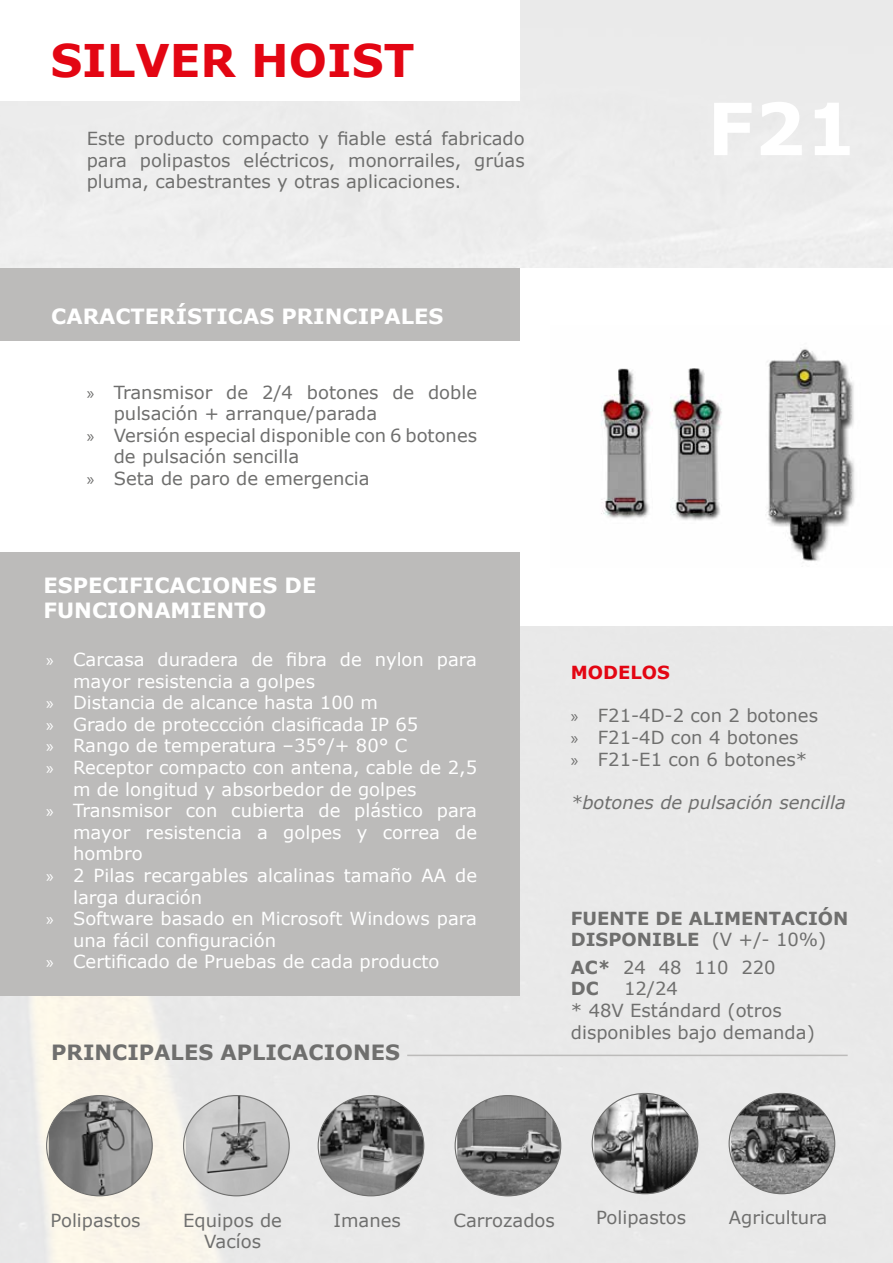
<style>
.page{position:relative;width:893px;height:1263px;background:#fff}
.page>*{position:absolute;margin:0;border:0;box-sizing:border-box;transform-origin:0 0}
.t1{font:700 72px "Verdana";color:#fff}
.t2{font:700 45px "Verdana";color:#e30613}
.t3{font:700 21px/25.2px "Verdana";color:#fff}
.t4{font:700 21px "Verdana";color:#6f6f6e}
.t5{font:18px/21.6px "Verdana";color:#6f6f6e}
.t6{font:18px "Verdana";color:#fff}
.t7{font:700 18px/21.6px "Verdana";color:#6f6f6e}
.t8{font:italic 18px "Verdana";color:#6f6f6e}
.t9{font:700 18px "Verdana";color:#e30613}
.s1{font-family:"Myriad Pro"}
.s2{font-weight:400}
.s3{font-weight:700}
</style>
<div class="page">
<div style="left:0;top:268px;width:519px;height:73px;background:#bcbbba"></div>
<img style="left:49px;top:1095px;width:103px;height:101px">
<img style="left:186px;top:1095px;width:103px;height:101px">
<img style="left:320px;top:1095px;width:104px;height:101px">
<img style="left:457px;top:1095px;width:104px;height:101px">
<img style="left:594px;top:1093px;width:104px;height:101px">
<img style="left:731px;top:1093px;width:104px;height:101px">
<hr style="left:407px;top:1054px;width:441px;height:2px;background:#bcbbba">
<div style="left:0;top:552px;width:519px;height:443px;background:#bcbbba"></div>
<img style="left:601px;top:348px;width:254px;height:215px">
<h2 class="t2" style="left:50px;top:29px;width:366px">SILVER HOIST</h2>
<p class="t5" style="left:87px;top:127px;width:439px">Este producto compacto y fiable está fabricado para polipastos eléctricos, monorrailes, grúas</p>
<p class="t5" style="left:87px;top:171px;width:376px">pluma, cabestrantes y otras aplicaciones.</p>
<p class="t3" style="left:51px;top:303px;width:394px">CARACTERÍSTICAS PRINCIPALES</p>
<p class="t5" style="left:87px;top:381px;width:392px"><span class="s1">»</span> Transmisor de 2/4 botones de doble</p>
<p class="t5" style="left:114px;top:403px;width:265px">pulsación + arranque/parada</p>
<p class="t5" style="left:87px;top:424px;width:392px"><span class="s1">»</span> Versión especial disponible con 6 botones</p>
<p class="t5" style="left:114px;top:446px;width:187px">de pulsación sencilla</p>
<p class="t5" style="left:87px;top:467px;width:284px"><span class="s1">»</span> Seta de paro de emergencia</p>
<p class="t3" style="left:44px;top:572px;width:274px">ESPECIFICACIONES DE<br>FUNCIONAMIENTO</p>
<p class="t6" style="left:46px;top:647px;width:433px"><span class="s1">»</span> Carcasa duradera de fibra de nylon para</p>
<p class="t6" style="left:73px;top:669px;width:243px">mayor resistencia a golpes</p>
<p class="t6" style="left:46px;top:690px;width:334px"><span class="s1">»</span> Distancia de alcance hasta 100 m</p>
<p class="t6" style="left:46px;top:712px;width:374px"><span class="s1">»</span> Grado de proteccción clasificada IP 65</p>
<p class="t6" style="left:46px;top:733px;width:363px"><span class="s1">»</span> Rango de temperatura –35°/+ 80° C</p>
<p class="t6" style="left:46px;top:755px;width:433px"><span class="s1">»</span> Receptor compacto con antena, cable de 2,5</p>
<p class="t6" style="left:73px;top:777px;width:345px">m de longitud y absorbedor de golpes</p>
<p class="t6" style="left:46px;top:798px;width:432px"><span class="s1">»</span> Transmisor con cubierta de plástico para</p>
<p class="t6" style="left:73px;top:820px;width:405px">mayor resistencia a golpes y correa de</p>
<p class="t6" style="left:73px;top:841px;width:71px">hombro</p>
<p class="t6" style="left:46px;top:863px;width:432px"><span class="s1">»</span> 2 Pilas recargables alcalinas tamaño AA de</p>
<p class="t6" style="left:73px;top:885px;width:131px">larga duración</p>
<p class="t6" style="left:46px;top:906px;width:433px"><span class="s1">»</span> Software basado en Microsoft Windows para</p>
<p class="t6" style="left:73px;top:928px;width:205px">una fácil configuración</p>
<p class="t6" style="left:46px;top:949px;width:395px"><span class="s1">»</span> Certificado de Pruebas de cada producto</p>
<p class="t4" style="left:51px;top:1037px;width:350px">PRINCIPALES APLICACIONES</p>
<h1 class="t1" style="left:707px;top:78px;width:151px">F21</h1>
<p class="t9" style="left:571px;top:660px;width:101px">MODELOS</p>
<p class="t5" style="left:571px;top:705px;width:249px"><span class="s1">»</span> F21-4D-2 con 2 botones <span class="s1">»</span> F21-4D con 4 botones<br><span class="s1">»</span> F21-E1 con 6 botones*</p>
<p class="t8" style="left:571px;top:790px;width:276px">*botones de pulsación sencilla</p>
<p class="t7" style="left:571px;top:907px;width:279px">FUENTE DE ALIMENTACIÓN<br>DISPONIBLE <span class="s2">(V +/- 10%)</span></p>
<p class="t5" style="left:571px;top:956px;width:206px"><span class="s3">AC*</span> 24 48 110 220<br><span class="s3">DC</span></p>
<p class="t5" style="left:571px;top:978px;width:245px;text-indent:53px">12/24<br>* 48V Estándard (otros disponibles bajo demanda)</p>
<p class="t5" style="left:51px;top:1209px;width:92px">Polipastos</p>
<p class="t5" style="left:183px;top:1209px;width:100px;text-align:center">Equipos de<br>Vacíos</p>
<p class="t5" style="left:334px;top:1209px;width:69px">Imanes</p>
<p class="t5" style="left:453px;top:1209px;width:103px">Carrozados</p>
<p class="t5" style="left:596px;top:1207px;width:92px">Polipastos</p>
<p class="t5" style="left:729px;top:1207px;width:100px">Agricultura</p>
</div>
